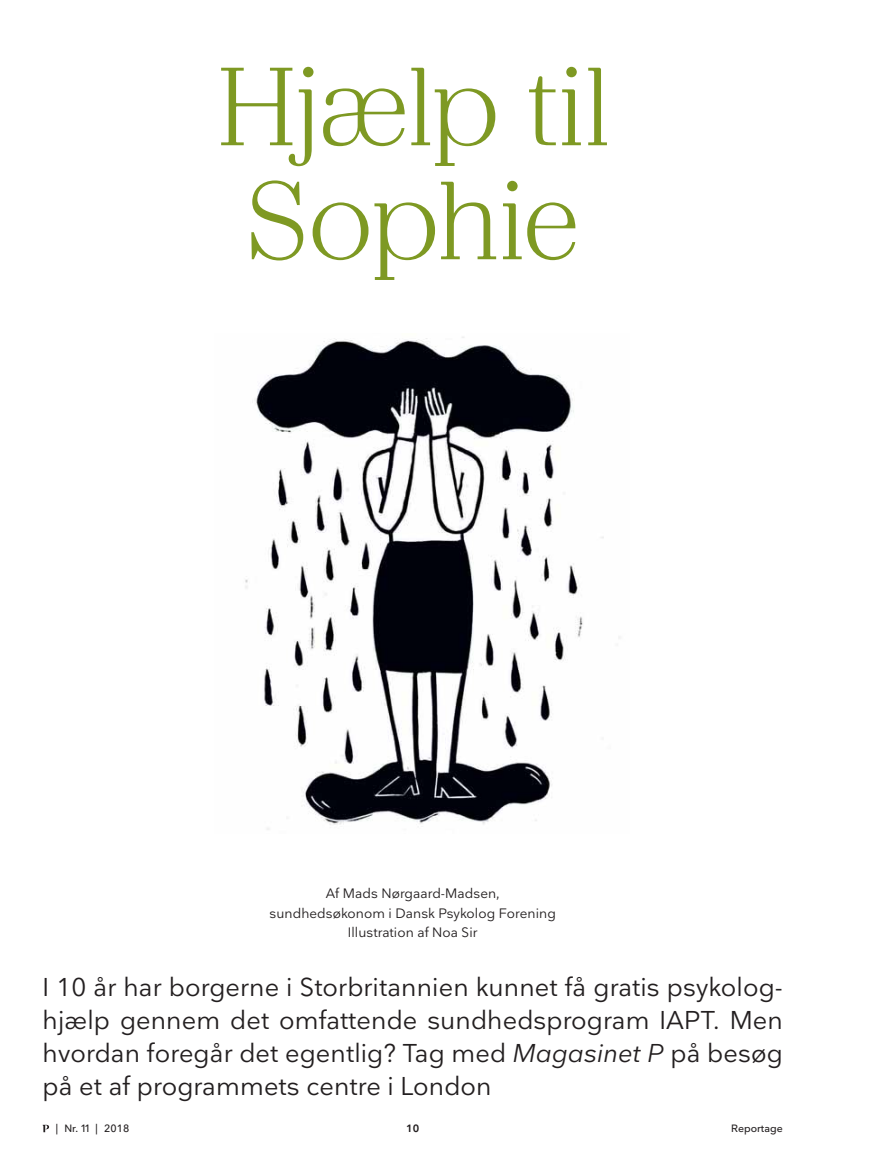
<style>
.page{position:relative;width:872px;height:1170px;background:#fff}
.page>*{position:absolute;margin:0;border:0;box-sizing:border-box;transform-origin:0 0}
.t1{font:300 114px/114px "Italian Plate No 4 Expanded";letter-spacing:-.02em;color:#7e9923}
.t2{font:25.5px/33px "Nationale";letter-spacing:.005em;color:#231f20;text-align:justify}
.t3{font:13.5px/19.5px "Nationale";letter-spacing:.005em;color:#231f20;text-align:center}
.t4{font:500 10.5px "Nationale";color:#231f20}
.t5{font:600 10.5px "Nationale";color:#231f20}
.s1{font-style:italic}
</style>
<div class="page">
<img style="left:245px;top:337px;width:375px;height:493px">
<svg style="left:43px;top:1125px;width:6px;height:7px"></svg>
<h1 class="t1" style="left:216px;top:60px;width:396px">Hjælp til<br>Sophie</h1>
<p class="t3" style="left:269px;top:885px;width:288px">Af Mads Nørgaard-Madsen, sundhedsøkonom i Dansk Psykolog Forening<br>Illustration af Noa Sir</p>
<p class="t2" style="left:43px;top:972px;width:741px">I 10 år har borgerne i Storbritannien kunnet få gratis psykolog&shy;hjælp gennem det omfattende sundhedsprogram IAPT. Men hvordan foregår det egentlig? Tag med <span class="s1">Magasinet P</span> på besøg på et af programmets centre i London</p>
<p class="t4" style="left:55px;top:1124px;width:76px">| Nr. 11 | 2018</p>
<p class="t5" style="left:406px;top:1124px;width:15px">10</p>
<p class="t4" style="left:731px;top:1124px;width:53px">Reportage</p>
</div>
